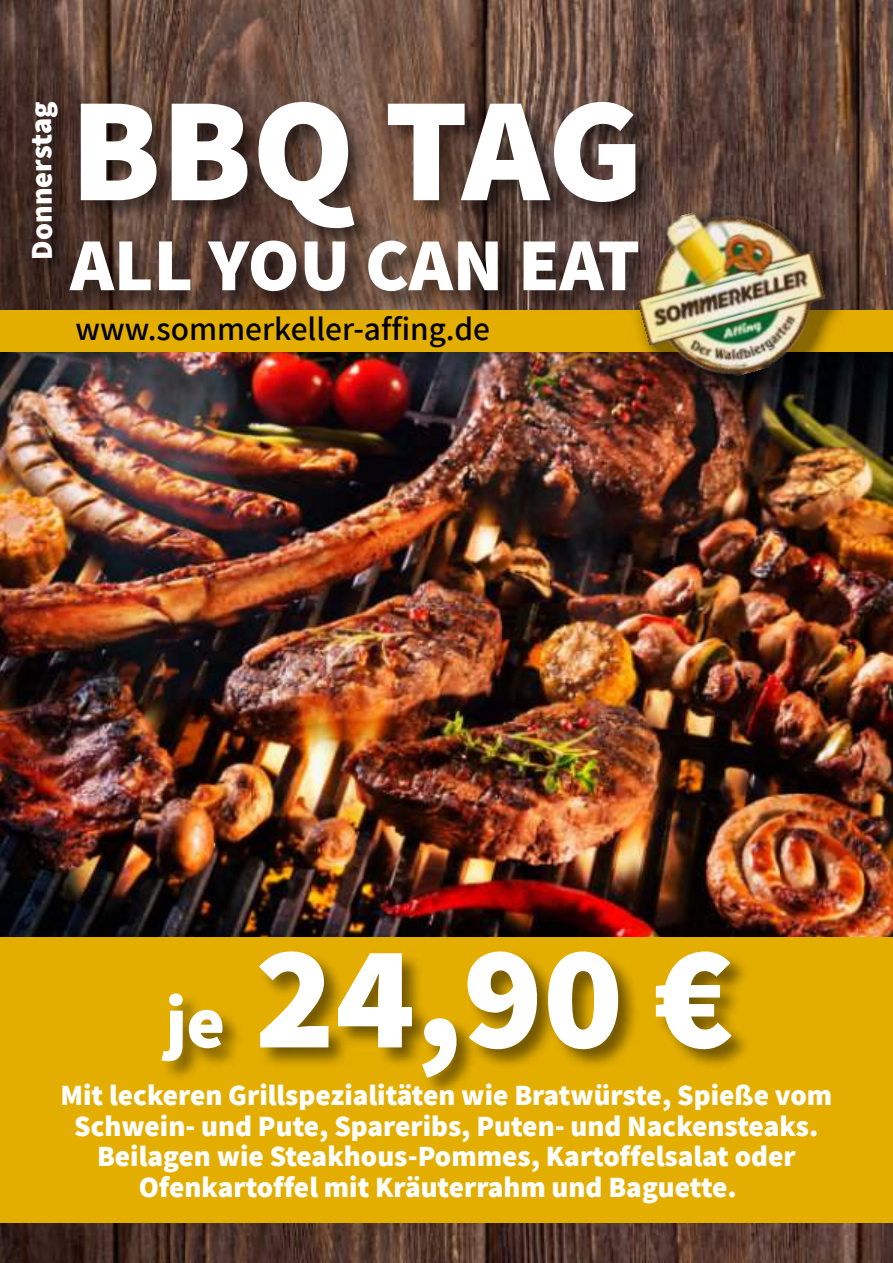
<style>
.page{position:relative;width:893px;height:1263px;background:#fff}
.page>*{position:absolute;margin:0;border:0;box-sizing:border-box;transform-origin:0 0}
.t1{font:800 148.5px "Assistant";color:#fff}
.t2{font:800 75px "Assistant";color:#fff}
.t3{font:600 33.6px "Assistant";color:#000}
.t4{font:800 30.45px "Assistant";letter-spacing:-.01em;color:#fff}
.t5{font:800 29.25px/30.8px "Assistant";color:#fff;text-align:center}
.s1{font-size:73.5px}
</style>
<div class="page">
<img style="left:0;top:0;width:893px;height:1263px">
<img style="left:0;top:352px;width:893px;height:585px">
<div style="left:0;top:311px;width:893px;height:41px;background:#e4ae00"></div>
<div style="left:0;top:937px;width:893px;height:286px;background:#e4ae00"></div>
<img style="left:628px;top:203px;width:224px;height:199px">
<img style="left:620px;top:185px;width:218px;height:210px">
<img style="left:68px;top:99px;width:592px;height:214px">
<img style="left:166px;top:954px;width:580px;height:139px">
<img style="left:30px;top:101px;width:49px;height:179px">
<p class="t4" style="left:21px;top:260px;width:160px;rotate:-90deg">Donnerstag</p>
<h1 class="t1" style="left:70px;top:49px;width:575px">BBQ TAG</h1>
<h2 class="t2" style="left:70px;top:214px;width:571px">ALL YOU CAN EAT</h2>
<p class="t3" style="left:75px;top:305px;width:416px">www.sommerkeller-affing.de</p>
<h1 class="t1" style="left:165px;top:896px;width:569px"><span class="s1">je</span> 24,90 €</h1>
<p class="t5" style="left:60px;top:1079px;width:773px">Mit leckeren Grillspezialitäten wie Bratwürste, Spieße vom Schwein- und Pute, Spareribs, Puten- und Nackensteaks.<br>Beilagen wie Steakhous-Pommes, Kartoffelsalat oder Ofenkartoffel mit Kräuterrahm und Baguette.</p>
</div>
